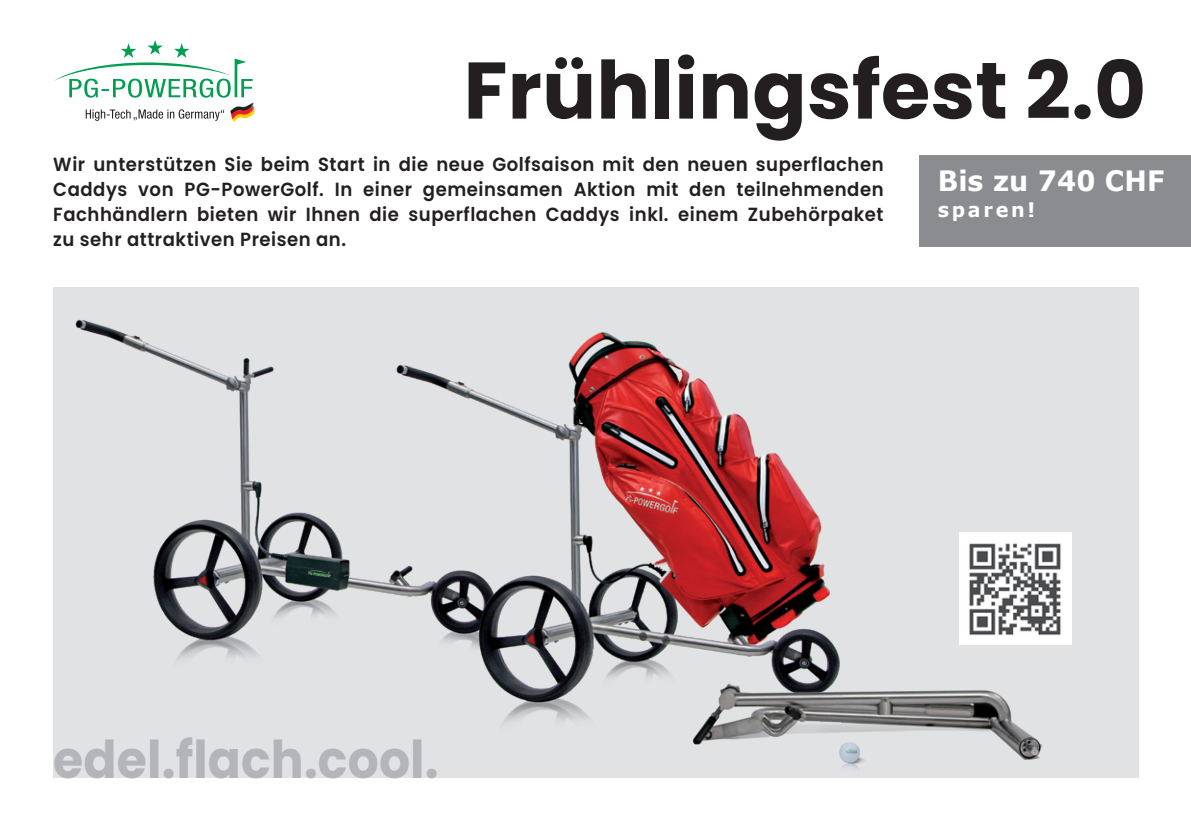
<style>
.page{position:relative;width:1191px;height:840px;background:#fff}
.page>*{position:absolute;margin:0;border:0;box-sizing:border-box;transform-origin:0 0}
.t1{font:700 80px "Poppins";letter-spacing:.005em;color:#231f20}
.t2{font:700 52px "Poppins";letter-spacing:.005em;color:#b4b5b8;scale:.94 1}
.t3{font:700 28px "Verdana";letter-spacing:.005em;color:#fff;scale:.96 1}
.t4{font:700 20px "Verdana";letter-spacing:.14em;color:#fff;scale:.96 1}
.t5{font:600 19px/25px "Poppins";letter-spacing:.03em;color:#231f20;text-align:justify;scale:.95 1}
</style>
<div class="page">
<div style="left:919px;top:155px;width:272px;height:91px;background:#8a8c8f"></div>
<svg style="left:54px;top:40px;width:201px;height:82px"></svg>
<div style="left:53px;top:287px;width:1085px;height:490px;background:#e1e2e4"></div>
<img style="left:75px;top:319px;width:178px;height:340px">
<img style="left:253px;top:332px;width:755px;height:391px">
<img style="left:672px;top:666px;width:390px;height:112px">
<div style="left:959px;top:532px;width:112px;height:112px;background:#fff"></div>
<img style="left:969px;top:543px;width:92px;height:93px">
<h1 class="t1" style="left:463px;top:44px;width:684px">Frühlingsfest 2.0</h1>
<p class="t5" style="left:53px;top:152px;width:875px">Wir unterstützen Sie beim Start in die neue Golfsaison mit den neuen superflachen Caddys von PG-PowerGolf. In einer gemeinsamen Aktion mit den teilnehmenden Fachhändlern bieten wir Ihnen die superflachen Caddys inkl. einem Zubehörpaket zu sehr attraktiven Preisen an.</p>
<h3 class="t3" style="left:937px;top:161px;width:238px">Bis zu 740 CHF</h3>
<p class="t4" style="left:937px;top:195px;width:103px">sparen!</p>
<h2 class="t2" style="left:53px;top:729px;width:411px">edel.flach.cool.</h2>
</div>
